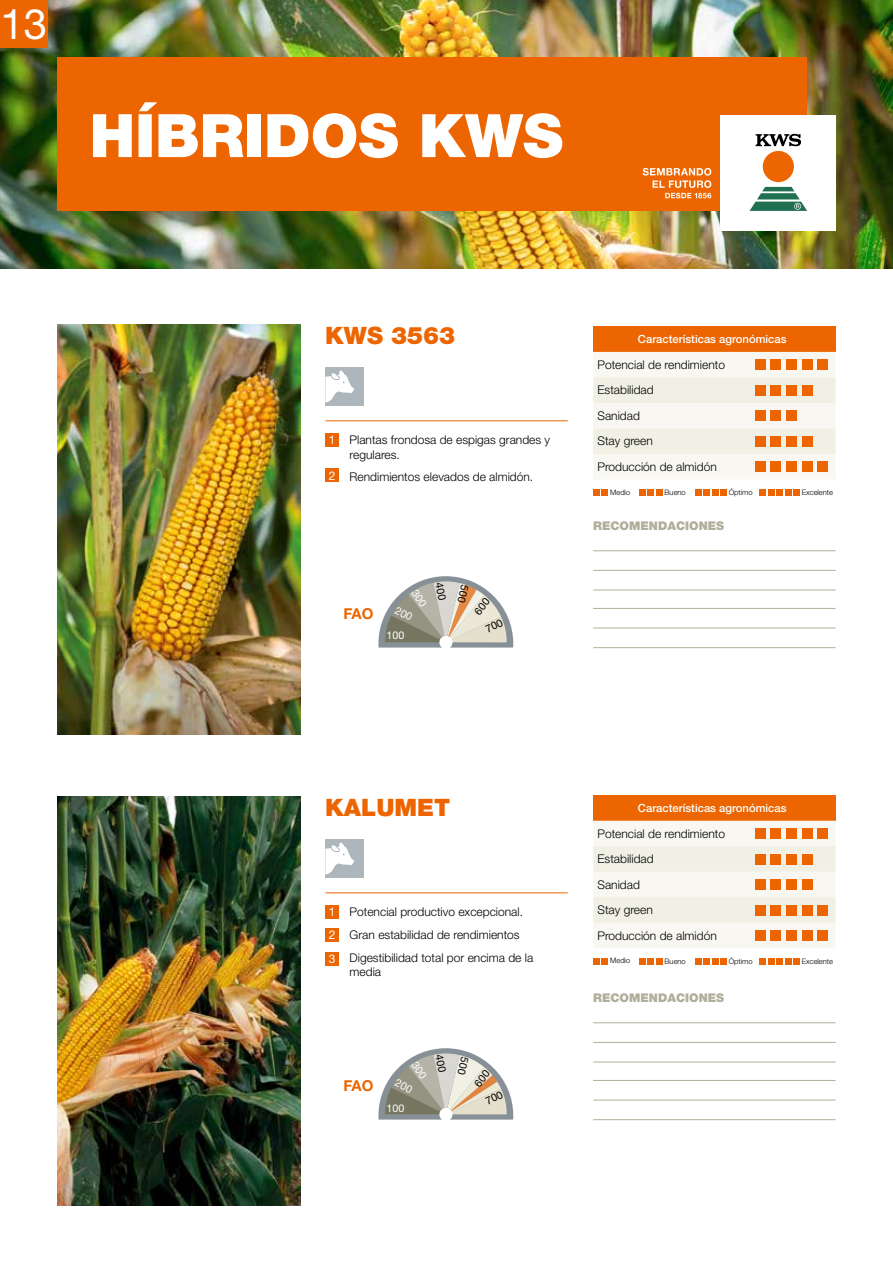
<style>
.page{position:relative;width:893px;height:1263px;background:#fff}
.page>*{position:absolute;margin:0;border:0;box-sizing:border-box;transform-origin:0 0}
.t1{font:900 60px "Helvetica Neue LT Std";color:#fff}
.t2{font:42px "Helvetica Neue LT Std";color:#fff}
.t3{font:900 24px "Helvetica Neue LT Std";color:#ec6500}
.t4{font:700 15px "Helvetica Neue LT Std";letter-spacing:-.025em;color:#ec6500}
.t5{font:300 12px/25.5px "Helvetica Neue LT Std";color:#000}
.t6{font:900 12px "Helvetica Neue LT Std";color:#b1af9b}
.t7{font:12px/23.9px "Helvetica Neue LT Std";color:#fff}
.t8{font:500 11.25px "Helvetica Neue LT Std";color:#fff}
.t9{font:10.65px "Helvetica Neue LT Std";color:#fff}
.t10{font:300 7.5px "Helvetica Neue LT Std";color:#000}
</style>
<div class="page">
<img style="left:58px;top:325px;width:242px;height:410px">
<img style="left:58px;top:796px;width:242px;height:410px">
<img style="left:0;top:0;width:893px;height:268px">
<div style="left:58px;top:57px;width:749px;height:154px;background:#ec6500"></div>
<div style="left:721px;top:115px;width:115px;height:115px;background:#fff"></div>
<svg style="left:750px;top:187px;width:57px;height:24px"></svg>
<div style="left:763px;top:151px;width:31px;height:31px;background:#ec6500;border-radius:50%"></div>
<svg style="left:756px;top:134px;width:45px;height:12px"></svg>
<svg style="left:643px;top:168px;width:68px;height:30px"></svg>
<div style="left:593px;top:326px;width:243px;height:26px;background:#ec6500"></div>
<svg style="left:593px;top:352px;width:243px;height:127px"></svg>
<div style="left:755px;top:359px;width:10px;height:11px;background:#ec6500"></div>
<div style="left:770px;top:359px;width:11px;height:11px;background:#ec6500"></div>
<div style="left:786px;top:359px;width:11px;height:11px;background:#ec6500"></div>
<div style="left:802px;top:359px;width:10px;height:11px;background:#ec6500"></div>
<div style="left:817px;top:359px;width:11px;height:11px;background:#ec6500"></div>
<div style="left:755px;top:385px;width:10px;height:10px;background:#ec6500"></div>
<div style="left:770px;top:385px;width:11px;height:10px;background:#ec6500"></div>
<div style="left:786px;top:385px;width:11px;height:10px;background:#ec6500"></div>
<div style="left:802px;top:385px;width:10px;height:10px;background:#ec6500"></div>
<div style="left:755px;top:410px;width:10px;height:11px;background:#ec6500"></div>
<div style="left:770px;top:410px;width:11px;height:11px;background:#ec6500"></div>
<div style="left:786px;top:410px;width:11px;height:11px;background:#ec6500"></div>
<div style="left:755px;top:436px;width:10px;height:10px;background:#ec6500"></div>
<div style="left:770px;top:436px;width:11px;height:10px;background:#ec6500"></div>
<div style="left:786px;top:436px;width:11px;height:10px;background:#ec6500"></div>
<div style="left:802px;top:436px;width:10px;height:10px;background:#ec6500"></div>
<div style="left:755px;top:461px;width:10px;height:11px;background:#ec6500"></div>
<div style="left:770px;top:461px;width:11px;height:11px;background:#ec6500"></div>
<div style="left:786px;top:461px;width:11px;height:11px;background:#ec6500"></div>
<div style="left:802px;top:461px;width:10px;height:11px;background:#ec6500"></div>
<div style="left:817px;top:461px;width:11px;height:11px;background:#ec6500"></div>
<div style="left:593px;top:795px;width:243px;height:26px;background:#ec6500"></div>
<svg style="left:593px;top:821px;width:243px;height:127px"></svg>
<div style="left:755px;top:828px;width:10px;height:11px;background:#ec6500"></div>
<div style="left:770px;top:828px;width:11px;height:11px;background:#ec6500"></div>
<div style="left:786px;top:828px;width:11px;height:11px;background:#ec6500"></div>
<div style="left:802px;top:828px;width:10px;height:11px;background:#ec6500"></div>
<div style="left:817px;top:828px;width:11px;height:11px;background:#ec6500"></div>
<div style="left:755px;top:854px;width:10px;height:10px;background:#ec6500"></div>
<div style="left:770px;top:854px;width:11px;height:10px;background:#ec6500"></div>
<div style="left:786px;top:854px;width:11px;height:10px;background:#ec6500"></div>
<div style="left:802px;top:854px;width:10px;height:10px;background:#ec6500"></div>
<div style="left:755px;top:879px;width:10px;height:11px;background:#ec6500"></div>
<div style="left:770px;top:879px;width:11px;height:11px;background:#ec6500"></div>
<div style="left:786px;top:879px;width:11px;height:11px;background:#ec6500"></div>
<div style="left:802px;top:879px;width:10px;height:11px;background:#ec6500"></div>
<div style="left:755px;top:905px;width:10px;height:10px;background:#ec6500"></div>
<div style="left:770px;top:905px;width:11px;height:10px;background:#ec6500"></div>
<div style="left:786px;top:905px;width:11px;height:10px;background:#ec6500"></div>
<div style="left:802px;top:905px;width:10px;height:10px;background:#ec6500"></div>
<div style="left:817px;top:905px;width:11px;height:10px;background:#ec6500"></div>
<div style="left:755px;top:930px;width:10px;height:11px;background:#ec6500"></div>
<div style="left:770px;top:930px;width:11px;height:11px;background:#ec6500"></div>
<div style="left:786px;top:930px;width:11px;height:11px;background:#ec6500"></div>
<div style="left:802px;top:930px;width:10px;height:11px;background:#ec6500"></div>
<div style="left:817px;top:930px;width:11px;height:11px;background:#ec6500"></div>
<div style="left:593px;top:489px;width:7px;height:6px;background:#ec6500"></div>
<svg style="left:602px;top:489px;width:6px;height:6px"></svg>
<div style="left:639px;top:489px;width:7px;height:6px;background:#ec6500"></div>
<svg style="left:648px;top:489px;width:6px;height:6px"></svg>
<div style="left:656px;top:489px;width:7px;height:6px;background:#ec6500"></div>
<div style="left:703px;top:489px;width:7px;height:6px;background:#ec6500"></div>
<svg style="left:695px;top:489px;width:6px;height:6px"></svg>
<svg style="left:712px;top:489px;width:6px;height:6px"></svg>
<div style="left:720px;top:489px;width:7px;height:6px;background:#ec6500"></div>
<div style="left:776px;top:489px;width:7px;height:6px;background:#ec6500"></div>
<svg style="left:768px;top:489px;width:6px;height:6px"></svg>
<div style="left:759px;top:489px;width:7px;height:6px;background:#ec6500"></div>
<svg style="left:785px;top:489px;width:6px;height:6px"></svg>
<div style="left:793px;top:489px;width:7px;height:6px;background:#ec6500"></div>
<div style="left:593px;top:958px;width:7px;height:6px;background:#ec6500"></div>
<svg style="left:602px;top:958px;width:6px;height:6px"></svg>
<div style="left:639px;top:958px;width:7px;height:6px;background:#ec6500"></div>
<svg style="left:648px;top:958px;width:6px;height:6px"></svg>
<div style="left:656px;top:958px;width:7px;height:6px;background:#ec6500"></div>
<div style="left:703px;top:958px;width:7px;height:6px;background:#ec6500"></div>
<svg style="left:695px;top:958px;width:6px;height:6px"></svg>
<svg style="left:712px;top:958px;width:6px;height:6px"></svg>
<div style="left:720px;top:958px;width:7px;height:6px;background:#ec6500"></div>
<div style="left:776px;top:958px;width:7px;height:6px;background:#ec6500"></div>
<svg style="left:768px;top:958px;width:6px;height:6px"></svg>
<div style="left:759px;top:958px;width:7px;height:6px;background:#ec6500"></div>
<svg style="left:785px;top:958px;width:6px;height:6px"></svg>
<div style="left:793px;top:958px;width:7px;height:6px;background:#ec6500"></div>
<hr style="left:593px;top:550px;width:243px;height:1px;background:#b1af9b">
<hr style="left:593px;top:1022px;width:243px;height:1px;background:#b1af9b">
<hr style="left:593px;top:608px;width:243px;height:1px;background:#b1af9b">
<hr style="left:593px;top:1080px;width:243px;height:1px;background:#b1af9b">
<hr style="left:593px;top:570px;width:243px;height:1px;background:#b1af9b">
<hr style="left:593px;top:1042px;width:243px;height:1px;background:#b1af9b">
<hr style="left:593px;top:628px;width:243px;height:1px;background:#b1af9b">
<hr style="left:593px;top:1100px;width:243px;height:1px;background:#b1af9b">
<hr style="left:593px;top:590px;width:243px;height:1px;background:#b1af9b">
<hr style="left:593px;top:1062px;width:243px;height:1px;background:#b1af9b">
<hr style="left:593px;top:647px;width:243px;height:1px;background:#b1af9b">
<hr style="left:593px;top:1119px;width:243px;height:1px;background:#b1af9b">
<div style="left:325px;top:905px;width:14px;height:14px;background:#ec6500"></div>
<div style="left:325px;top:433px;width:14px;height:14px;background:#ec6500"></div>
<hr style="left:325px;top:892px;width:243px;height:1px;background:#ec6500">
<hr style="left:325px;top:420px;width:243px;height:1px;background:#ec6500">
<div style="left:325px;top:367px;width:39px;height:39px;background:#acb6bb"></div>
<svg style="left:325px;top:370px;width:29px;height:33px"></svg>
<div style="left:325px;top:839px;width:39px;height:39px;background:#acb6bb"></div>
<svg style="left:325px;top:842px;width:29px;height:33px"></svg>
<div style="left:325px;top:928px;width:14px;height:14px;background:#ec6500"></div>
<div style="left:325px;top:952px;width:14px;height:14px;background:#ec6500"></div>
<div style="left:325px;top:469px;width:14px;height:13px;background:#ec6500"></div>
<div style="left:0;top:0;width:48px;height:48px;background:#ec6500"></div>
<svg style="left:378px;top:576px;width:135px;height:71px"></svg>
<svg style="left:378px;top:1048px;width:135px;height:71px"></svg>
<h2 class="t2" style="left:0;top:-1px;width:48px">13</h2>
<h1 class="t1" style="left:90px;top:100px;width:475px">HÍBRIDOS KWS</h1>
<h3 class="t3" style="left:325px;top:321px;width:131px">KWS 3563</h3>
<p class="t7" style="left:329px;top:428px;width:8px">1</p>
<p class="t7" style="left:329px;top:463px;width:8px">2</p>
<p class="t5" style="left:350px;top:432px;width:202px;line-height:14.4px">Plantas frondosa de espigas grandes y regulares.</p>
<p class="t5" style="left:350px;top:464px;width:185px">Rendimientos elevados de almidón.</p>
<p class="t4" style="left:343px;top:604px;width:32px">FAO</p>
<p class="t9" style="left:387px;top:629px;width:19px">100</p>
<p class="t8" style="left:638px;top:332px;width:150px">Características agronómicas</p>
<p class="t5" style="left:597px;top:352px;width:129px">Potencial de rendimiento<br>Estabilidad<br>Sanidad<br>Stay green<br>Producción de almidón</p>
<p class="t10" style="left:610px;top:487px;width:22px">Medio</p>
<p class="t10" style="left:665px;top:488px;width:23px">Bueno</p>
<p class="t10" style="left:729px;top:488px;width:25px">Óptimo</p>
<p class="t10" style="left:802px;top:488px;width:33px">Excelente</p>
<p class="t6" style="left:593px;top:518px;width:133px">RECOMENDACIONES</p>
<h3 class="t3" style="left:325px;top:793px;width:126px">KALUMET</h3>
<p class="t7" style="left:329px;top:900px;width:8px">1</p>
<p class="t7" style="left:329px;top:923px;width:8px">2<br>3</p>
<p class="t5" style="left:350px;top:900px;width:185px;line-height:23px">Potencial productivo excepcional.<br>Gran estabilidad de rendimientos<br>Digestibilidad total por encima de la</p>
<p class="t5" style="left:350px;top:959px;width:33px">media</p>
<p class="t4" style="left:343px;top:1076px;width:32px">FAO</p>
<p class="t9" style="left:387px;top:1101px;width:19px">100</p>
<p class="t8" style="left:638px;top:801px;width:150px">Características agronómicas</p>
<p class="t5" style="left:597px;top:820px;width:129px">Potencial de rendimiento<br>Estabilidad<br>Sanidad<br>Stay green<br>Producción de almidón</p>
<p class="t10" style="left:610px;top:956px;width:22px">Medio</p>
<p class="t10" style="left:665px;top:956px;width:23px">Bueno</p>
<p class="t10" style="left:729px;top:956px;width:25px">Óptimo</p>
<p class="t10" style="left:802px;top:956px;width:33px">Excelente</p>
<p class="t6" style="left:593px;top:990px;width:133px">RECOMENDACIONES</p>
</div>
